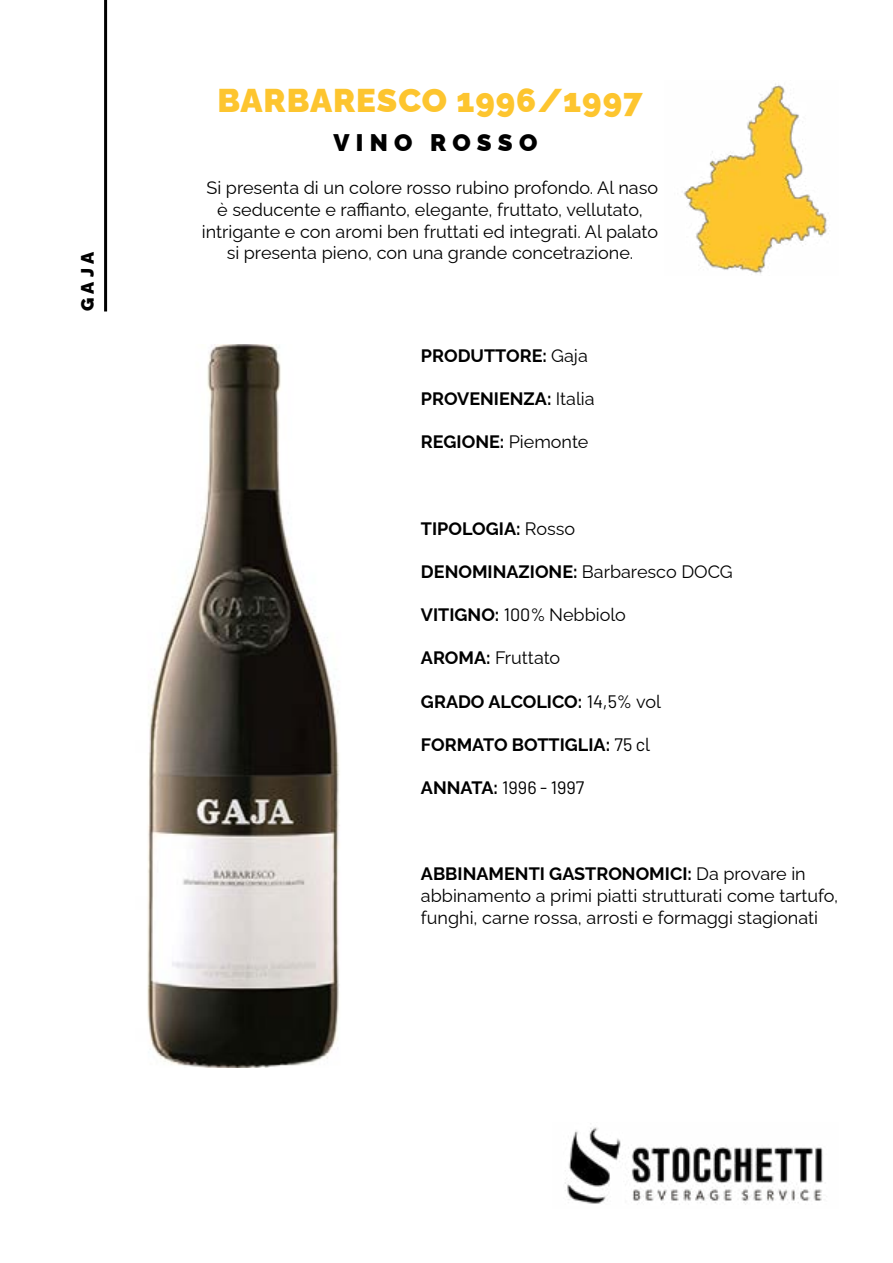
<style>
.page{position:relative;width:893px;height:1263px;background:#fff}
.page>*{position:absolute;margin:0;border:0;box-sizing:border-box;transform-origin:0 0}
.t1{font:900 33px "Raleway";letter-spacing:.03em;color:#fdc52f}
.t2{font:900 24px "Raleway";letter-spacing:.26em;color:#000}
.t3{font:18px/21.6px "Raleway";color:#000}
.t4{font:700 18px "Raleway";color:#000}
.t5{font:18px "Barlow";color:#000}
.t6{font:900 18px "Raleway";color:#000}
.s1{font-weight:400}
.s2{font-family:"Barlow";font-weight:400}
.s3{font-weight:700}
.s4{font-family:"Raleway";font-weight:700}
</style>
<div class="page">
<img style="left:565px;top:1123px;width:258px;height:82px">
<img style="left:147px;top:345px;width:193px;height:723px">
<hr style="left:104px;top:0;width:3px;height:311px;background:#000">
<img style="left:684px;top:83px;width:143px;height:191px">
<p class="t6" style="left:73px;top:311px;width:62px;rotate:-90deg">GAJA</p>
<h1 class="t1" style="left:217px;top:74px;width:427px">BARBARESCO 1996/1997</h1>
<h2 class="t2" style="left:333px;top:124px;width:205px">VINO ROSSO</h2>
<p class="t3" style="left:202px;top:175px;width:458px;text-align:center">Si presenta di un colore rosso rubino profondo. Al naso è seducente e raffianto, elegante, fruttato, vellutato, intrigante e con aromi ben fruttati ed integrati. Al palato si presenta pieno, con una grande concetrazione.</p>
<p class="t4" style="left:421px;top:341px;width:168px">PRODUTTORE: <span class="s1">Gaja</span></p>
<p class="t4" style="left:421px;top:384px;width:175px">PROVENIENZA: <span class="s1">Italia</span></p>
<p class="t4" style="left:421px;top:428px;width:169px">REGIONE: <span class="s1">Piemonte</span></p>
<p class="t4" style="left:421px;top:514px;width:156px">TIPOLOGIA: <span class="s1">Rosso</span></p>
<p class="t4" style="left:421px;top:557px;width:313px">DENOMINAZIONE: <span class="s1">Barbaresco DOCG</span></p>
<p class="t4" style="left:421px;top:600px;width:207px">VITIGNO: <span class="s2">100%</span> <span class="s1">Nebbiolo</span></p>
<p class="t3" style="left:421px;top:645px;width:141px"><span class="s3">AROMA:</span> Fruttato</p>
<p class="t4" style="left:421px;top:687px;width:242px">GRADO ALCOLICO: <span class="s2">14,5%</span> <span class="s1">vol</span></p>
<p class="t4" style="left:421px;top:730px;width:231px">FORMATO BOTTIGLIA: <span class="s2">75 c</span><span class="s1">l</span></p>
<p class="t5" style="left:421px;top:774px;width:165px"><span class="s4">ANNATA:</span> 1996 - 1997</p>
<p class="t3" style="left:421px;top:861px;width:419px"><span class="s3">ABBINAMENTI GASTRONOMICI:</span> Da provare in abbinamento a primi piatti strutturati come tartufo, funghi, carne rossa, arrosti e formaggi stagionati</p>
</div>
